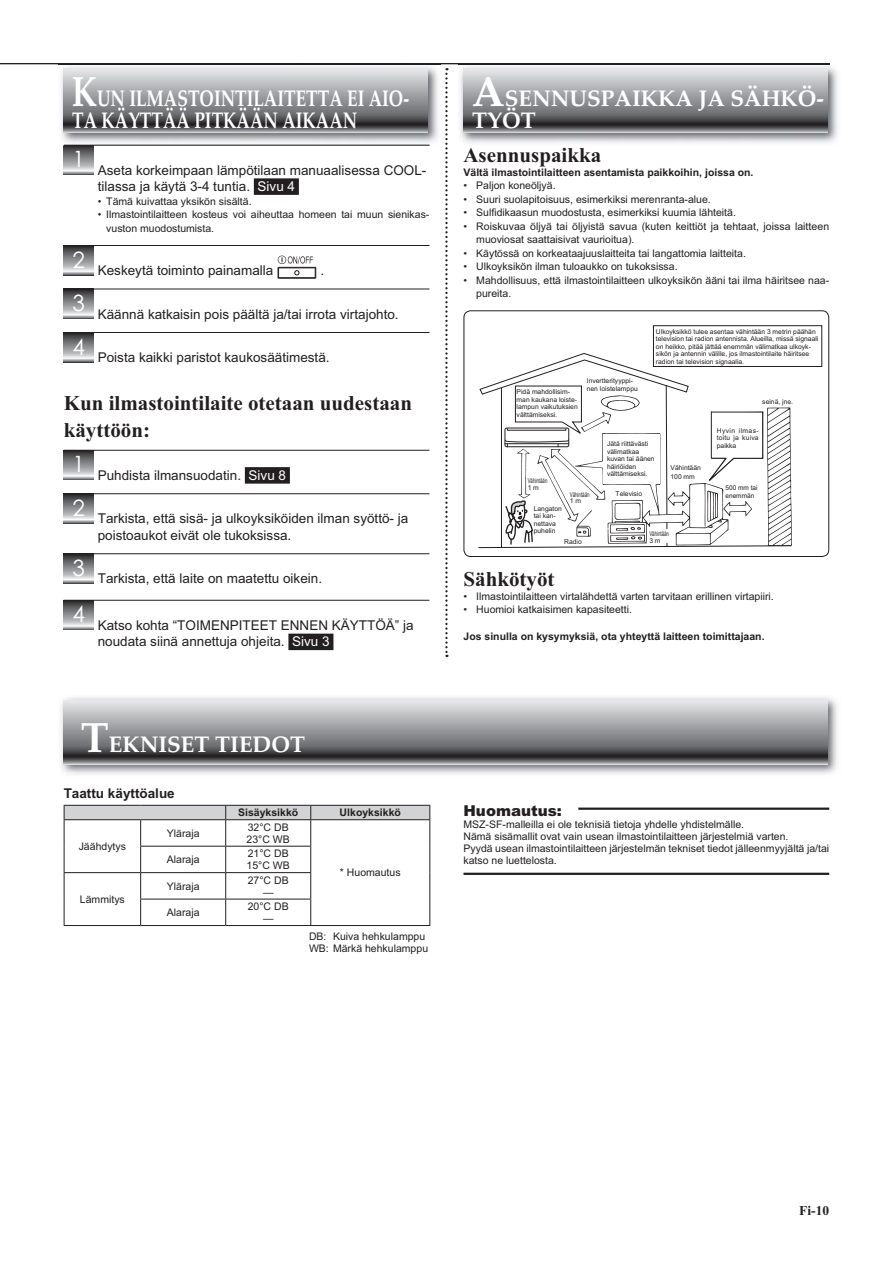
<style>
.page{position:relative;width:893px;height:1263px;background:#fff}
.page>*{position:absolute;margin:0;border:0;box-sizing:border-box;transform-origin:0 0}
.t1{font:700 22.5px/22.5px "Palatino Linotype";color:#fff;scale:.77 1}
.t2{font:700 22.5px/22.5px "Palatino Linotype";color:#fff}
.t3{font:700 21px/27px "Times New Roman";color:#231f20}
.t4{font:900 15px "Arial";color:#231f20}
.t5{font:13.5px/16.5px "Arial";color:#231f20}
.t6{font:700 13.5px "Arial";color:#231f20}
.t7{font:700 13.5px "Times New Roman";color:#231f20}
.t8{font:10.5px/12px "Arial";color:#231f20}
.t9{font:700 10.5px "Arial";color:#231f20}
.t10{font:6.75px/7.5px "Arial";color:#231f20}
.t11{font:6.75px/6.8px "Arial";color:#231f20;scale:.65 1}
.t12{font:6.75px "Arial";color:#231f20;scale:.96 1}
.s1{font-size:42px}
.s2{color:#fff}
</style>
<div class="page">
<svg style="left:478px;top:353px;width:314px;height:195px"></svg>
<hr style="left:711px;top:412px;width:1px;height:46px;background:#231f20">
<div style="left:463px;top:310px;width:366px;height:247px;border:1px solid #231f20;border-radius:7px"></div>
<svg style="left:445px;top:68px;width:3px;height:589px"></svg>
<img style="left:458px;top:63px;width:380px;height:81px">
<svg style="left:463px;top:69px;width:364px;height:64px;background:#919295"></svg>
<img style="left:61px;top:697px;width:777px;height:77px">
<svg style="left:64px;top:701px;width:764px;height:63px;background:#909193"></svg>
<div style="left:649px;top:530px;width:24px;height:13px;background:#fff"></div>
<div style="left:653px;top:325px;width:169px;height:42px;border:1px solid #231f20"></div>
<div style="left:254px;top:178px;width:45px;height:17px;background:#231f20"></div>
<hr style="left:64px;top:245px;width:365px;height:1px;background:#231f20">
<hr style="left:64px;top:289px;width:365px;height:1px;background:#231f20">
<hr style="left:64px;top:332px;width:365px;height:1px;background:#231f20">
<hr style="left:64px;top:450px;width:365px;height:1px;background:#231f20">
<div style="left:245px;top:467px;width:45px;height:17px;background:#231f20"></div>
<hr style="left:64px;top:493px;width:365px;height:1px;background:#231f20">
<hr style="left:64px;top:553px;width:365px;height:1px;background:#231f20">
<hr style="left:64px;top:600px;width:365px;height:1px;background:#231f20">
<div style="left:288px;top:634px;width:45px;height:16px;background:#231f20"></div>
<svg style="left:64px;top:146px;width:29px;height:29px"></svg>
<svg style="left:64px;top:246px;width:29px;height:29px"></svg>
<svg style="left:277px;top:256px;width:39px;height:23px"></svg>
<svg style="left:64px;top:290px;width:29px;height:29px"></svg>
<svg style="left:64px;top:333px;width:29px;height:29px"></svg>
<svg style="left:64px;top:451px;width:29px;height:29px"></svg>
<svg style="left:64px;top:494px;width:29px;height:29px"></svg>
<svg style="left:64px;top:554px;width:29px;height:29px"></svg>
<svg style="left:64px;top:601px;width:29px;height:29px"></svg>
<img style="left:58px;top:64px;width:383px;height:82px">
<img style="left:93px;top:145px;width:336px;height:1px">
<svg style="left:64px;top:145px;width:29px;height:1px"></svg>
<svg style="left:64px;top:69px;width:364px;height:64px;background:#919295"></svg>
<hr style="left:578px;top:808px;width:251px;height:2px;background:#231f20">
<hr style="left:463px;top:873px;width:366px;height:2px;background:#231f20">
<hr style="left:0;top:63px;width:829px;height:1px;background:#231f20">
<hr style="left:141px;top:925px;width:85px;height:1px;background:#231f20">
<svg style="left:64px;top:805px;width:366px;height:120px"></svg>
<hr style="left:64px;top:925px;width:77px;height:1px;background:#231f20">
<hr style="left:226px;top:925px;width:204px;height:1px;background:#231f20">
<h1 class="t1" style="left:72px;top:87px;width:439px"><span class="s1">K</span>UN ILMASTOINTILAITETTA EI AIO-<br>TA KÄYTTÄÄ PITKÄÄN AIKAAN</h1>
<p class="t5" style="left:98px;top:163px;width:330px;text-indent:-25px"><sup>1</sup> Aseta korkeimpaan lämpötilaan manuaalisessa COOL&shy;tilassa ja käytä 3-4 tuntia. <span class="s2">Sivu 4</span></p>
<p class="t8" style="left:98px;top:196px;width:155px">• Tämä kuivattaa yksikön sisältä.</p>
<p class="t8" style="left:106px;top:209px;width:325px;line-height:13.5px;text-indent:-9px">• Ilmastointilaitteen kosteus voi aiheuttaa homeen tai muun sienikas&shy;vuston muodostumista.</p>
<p class="t5" style="left:72px;top:263px;width:202px"><sup>2</sup> Keskeytä toiminto painamalla</p>
<p class="t5" style="left:320px;top:263px;width:5px">.</p>
<p class="t5" style="left:72px;top:307px;width:328px"><sup>3</sup> Käännä katkaisin pois päältä ja/tai irrota virtajohto.</p>
<p class="t5" style="left:72px;top:350px;width:259px"><sup>4</sup> Poista kaikki paristot kaukosäätimestä.</p>
<h2 class="t3" style="left:64px;top:392px;width:350px">Kun ilmastointilaite otetaan uudestaan käyttöön:</h2>
<p class="t5" style="left:72px;top:468px;width:215px"><sup>1</sup> Puhdista ilmansuodatin. <span class="s2">Sivu 8</span></p>
<p class="t5" style="left:98px;top:512px;width:312px;text-indent:-25px"><sup>2</sup> Tarkista, että sisä- ja ulkoyksiköiden ilman syöttö- ja poistoaukot eivät ole tukoksissa.</p>
<p class="t5" style="left:72px;top:572px;width:251px"><sup>3</sup> Tarkista, että laite on maatettu oikein.</p>
<p class="t5" style="left:98px;top:618px;width:317px;text-indent:-25px"><sup>4</sup> Katso kohta “TOIMENPITEET ENNEN KÄYTTÖÄ” ja noudata siinä annettuja ohjeita. <span class="s2">Sivu 3</span></p>
<h1 class="t2" style="left:81px;top:733px;width:226px"><span class="s1">T</span>EKNISET TIEDOT</h1>
<p class="t6" style="left:64px;top:788px;width:113px">Taattu käyttöalue</p>
<p class="t9" style="left:238px;top:809px;width:62px">Sisäyksikkö</p>
<p class="t9" style="left:340px;top:809px;width:63px">Ulkoyksikkö</p>
<p class="t8" style="left:79px;top:841px;width:49px">Jäähdytys</p>
<p class="t8" style="left:80px;top:894px;width:46px">Lämmitys</p>
<p class="t8" style="left:167px;top:828px;width:34px">Yläraja</p>
<p class="t8" style="left:247px;top:822px;width:45px">32°C DB<br>23°C WB</p>
<p class="t8" style="left:167px;top:855px;width:34px">Alaraja</p>
<p class="t8" style="left:247px;top:849px;width:45px">21°C DB<br>15°C WB</p>
<p class="t8" style="left:167px;top:881px;width:34px">Yläraja</p>
<p class="t8" style="left:248px;top:875px;width:42px;text-align:center">27°C DB —</p>
<p class="t8" style="left:167px;top:908px;width:34px">Alaraja</p>
<p class="t8" style="left:248px;top:902px;width:42px;text-align:center">20°C DB —</p>
<p class="t8" style="left:340px;top:868px;width:62px">* Huomautus</p>
<p class="t8" style="left:309px;top:932px;width:121px">DB: Kuiva hehkulamppu<br>WB: Märkä hehkulamppu</p>
<h1 class="t2" style="left:472px;top:87px;width:353px"><span class="s1">A</span>SENNUSPAIKKA JA SÄHKÖ-<br>TYÖT</h1>
<h2 class="t3" style="left:463px;top:144px;width:139px">Asennuspaikka</h2>
<p class="t9" style="left:463px;top:168px;width:292px">Vältä ilmastointilaitteen asentamista paikkoihin, joissa on.</p>
<p class="t8" style="left:463px;top:180px;width:94px">• Paljon koneöljyä.</p>
<p class="t8" style="left:463px;top:194px;width:249px">• Suuri suolapitoisuus, esimerkiksi merenranta-alue.</p>
<p class="t8" style="left:463px;top:207px;width:274px">• Sulfidikaasun muodostusta, esimerkiksi kuumia lähteitä.</p>
<p class="t8" style="left:476px;top:220px;width:354px;line-height:13.5px;text-indent:-13px">• Roiskuvaa öljyä tai öljyistä savua (kuten keittiöt ja tehtaat, joissa laitteen muoviosat saattaisivat vaurioitua).</p>
<p class="t8" style="left:463px;top:248px;width:284px">• Käytössä on korkeataajuuslaitteita tai langattomia laitteita.</p>
<p class="t8" style="left:463px;top:261px;width:216px">• Ulkoyksikön ilman tuloaukko on tukoksissa.</p>
<p class="t8" style="left:476px;top:274px;width:354px;line-height:13.5px;text-indent:-13px">• Mahdollisuus, että ilmastointilaitteen ulkoyksikön ääni tai ilma häiritsee naa&shy;pureita.</p>
<p class="t10" style="left:656px;top:329px;width:164px">Ulkoyksikkö tulee asentaa vähintään 3 metrin päähän television tai radion antennista. Alueilla, missä signaali on heikko, pitää jättää enemmän välimatkaa ulkoyk&shy;sikön ja antennin välille, jos ilmastointilaite häiritsee radion tai television signaalia.</p>
<p class="t10" style="left:587px;top:378px;width:53px">Invertterityyppi&shy;nen loistelamppu</p>
<p class="t10" style="left:517px;top:389px;width:63px">Pidä mahdollisim&shy;man kaukana loiste&shy;lampun vaikutuksien välttämiseksi.</p>
<p class="t10" style="left:762px;top:399px;width:32px">seinä, jne.</p>
<p class="t11" style="left:528px;top:478px;width:32px">Vähintään<br>1 m</p>
<p class="t10" style="left:607px;top:441px;width:49px">Jätä riittävästi välimatkaa kuvan tai äänen häiriöiden välttämiseksi.</p>
<p class="t10" style="left:670px;top:464px;width:32px;line-height:9px">Vähintään<br>100 mm</p>
<p class="t10" style="left:717px;top:427px;width:43px;text-align:justify">Hyvin ilmas&shy;toitu ja kuiva paikka</p>
<p class="t12" style="left:725px;top:486px;width:35px">500 mm tai</p>
<p class="t10" style="left:615px;top:491px;width:28px">Televisio</p>
<p class="t11" style="left:570px;top:492px;width:32px">Vähintään</p>
<p class="t12" style="left:725px;top:493px;width:32px">enemmän</p>
<p class="t10" style="left:570px;top:498px;width:13px">1 m</p>
<p class="t10" style="left:534px;top:505px;width:30px">Langaton tai kan&shy;nettava puhelin</p>
<p class="t10" style="left:564px;top:539px;width:19px">Radio</p>
<p class="t11" style="left:649px;top:531px;width:32px">Vähintään<br>3 m</p>
<h2 class="t3" style="left:463px;top:568px;width:93px">Sähkötyöt</h2>
<p class="t8" style="left:463px;top:591px;width:312px">• Ilmastointilaitteen virtalähdettä varten tarvitaan erillinen virtapiiri.</p>
<p class="t8" style="left:463px;top:605px;width:170px">• Huomioi katkaisimen kapasiteetti.</p>
<p class="t9" style="left:463px;top:633px;width:303px">Jos sinulla on kysymyksiä, ota yhteyttä laitteen toimittajaan.</p>
<h3 class="t4" style="left:463px;top:802px;width:100px">Huomautus:</h3>
<p class="t8" style="left:463px;top:820px;width:367px">MSZ-SF-malleilla ei ole teknisiä tietoja yhdelle yhdistelmälle.<br>Nämä sisämallit ovat vain usean ilmastointilaitteen järjestelmiä varten.<br>Pyydä usean ilmastointilaitteen järjestelmän tekniset tiedot jälleenmyyjältä ja/tai katso ne luettelosta.</p>
<p class="t7" style="left:799px;top:1206px;width:31px">Fi-10</p>
</div>
